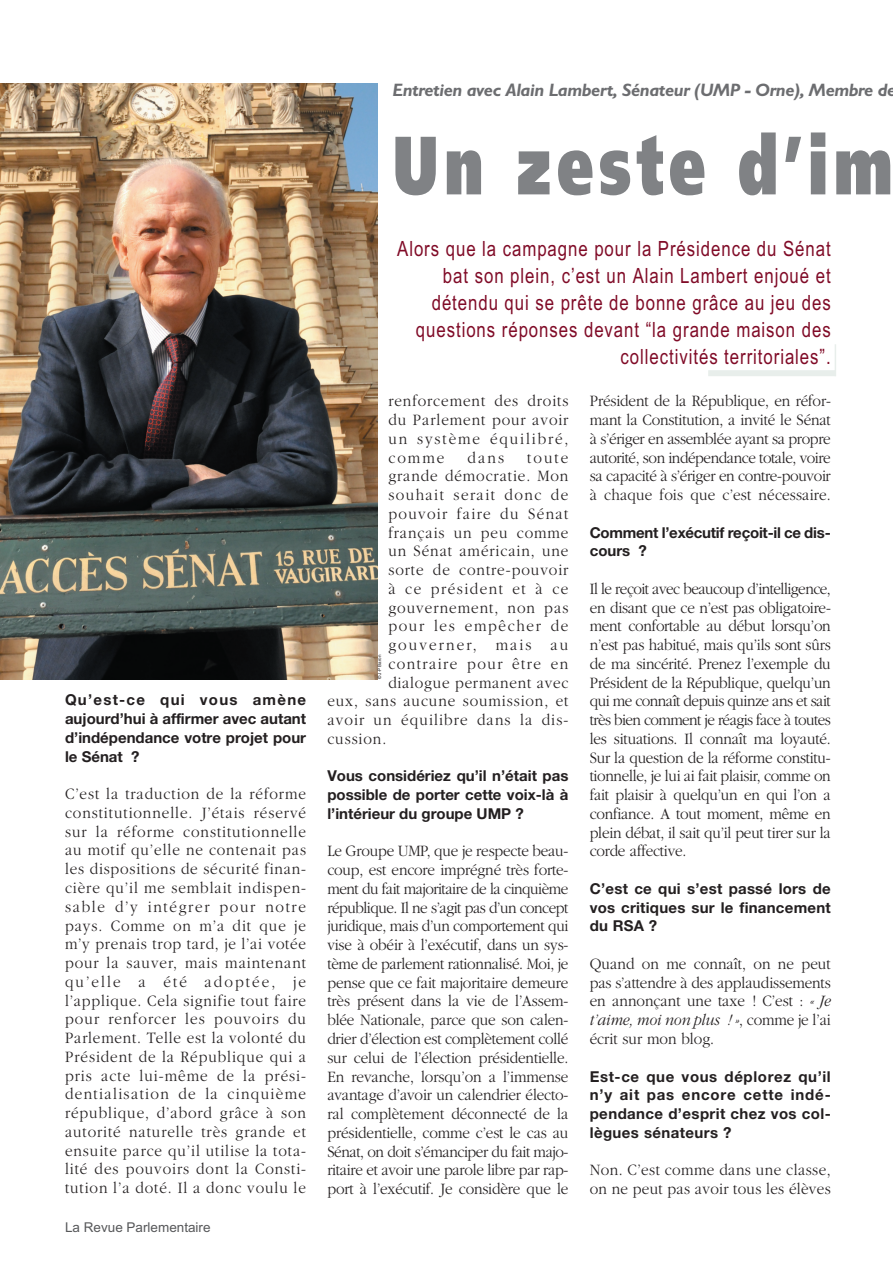
<style>
.page{position:relative;width:893px;height:1262px;background:#fff}
.page>*{position:absolute;margin:0;border:0;box-sizing:border-box;transform-origin:0 0}
.t1{font:900 82.5px "Frutiger";letter-spacing:.095em;color:#808285;scale:.7 1}
.t2{font:21px/27px "Arial";letter-spacing:.055em;color:#800b27;text-align:right;scale:.8 1}
.t3{font:italic 700 18px "Gill Sans";letter-spacing:-.02em;color:#6c6d70}
.t4{font:300 16.5px/18.8px "Garamond";letter-spacing:.06em;color:#231f20;text-align:justify;scale:.92 1}
.t5{font:300 16.5px/18.8px "Garamond";letter-spacing:.02em;color:#231f20;scale:.92 1}
.t6{font:300 16.5px "Garamond";letter-spacing:.095em;color:#231f20;scale:.92 1}
.t7{font:300 16.5px "Garamond";letter-spacing:.09em;color:#231f20;scale:.92 1}
.t8{font:300 16.5px "Garamond";letter-spacing:.105em;color:#231f20;scale:.92 1}
.t9{font:300 16.5px "Garamond";letter-spacing:.135em;color:#231f20;scale:.92 1}
.t10{font:700 15px/18.8px "Helvetica Neue";color:#231f20;text-align:justify}
.t11{font:13.5px "Arial";color:#57585a}
.t12{font:4.5px "Helvetica";color:#231f20}
.s1{font-style:italic}
</style>
<div class="page">
<img style="left:0;top:84px;width:378px;height:595px">
<div style="left:708px;top:370px;width:127px;height:6px;background:#e8eeeb"></div>
<hr style="left:834px;top:344px;width:2px;height:32px;background:#e8eeeb">
<p class="t10" style="left:65px;top:692px;width:242px">Qu’est-ce qui vous amène aujourd’hui à affirmer avec autant d’indépendance votre projet pour le Sénat ?</p>
<p class="t4" style="left:65px;top:786px;width:263px">C’est la traduction de la réforme constitutionnelle. J’étais réservé sur la réforme constitutionnelle au motif qu’elle ne contenait pas les dispositions de sécurité finan&shy;cière qu’il me semblait indispen&shy;sable d’y intégrer pour notre pays. Comme on m’a dit que je m’y prenais trop tard, je l’ai votée pour la sauver, mais maintenant qu’elle a été adoptée, je l’applique. Cela signifie tout faire pour renforcer les pouvoirs du Parlement. Telle est la volonté du Président de la République qui a pris acte lui-même de la prési&shy;dentialisation de la cinquième république, d’abord grâce à son autorité naturelle très grande et ensuite parce qu’il utilise la tota&shy;lité des pouvoirs dont la Consti&shy;tution l’a doté. Il a donc voulu le</p>
<p class="t11" style="left:65px;top:1221px;width:147px">La Revue Parlementaire</p>
<p class="t3" style="left:392px;top:84px;width:505px">Entretien avec Alain Lambert, Sénateur (UMP - Orne), Membre de</p>
<h1 class="t1" style="left:392px;top:132px;width:716px">Un zeste d’im</h1>
<p class="t2" style="left:397px;top:237px;width:543px">Alors que la campagne pour la Présidence du Sénat bat son plein, c’est un Alain Lambert enjoué et détendu qui se prête de bonne grâce au jeu des questions réponses devant “la grande maison des collectivités territoriales”.</p>
<p class="t4" style="left:388px;top:393px;width:197px">renforcement des droits du Parlement pour avoir un système équilibré, comme</p>
<p class="t4" style="left:467px;top:449px;width:41px">dans</p>
<p class="t4" style="left:527px;top:449px;width:46px">toute</p>
<p class="t4" style="left:388px;top:468px;width:197px">grande démocratie. Mon</p>
<p class="t6" style="left:388px;top:488px;width:197px">souhait serait donc de</p>
<p class="t7" style="left:388px;top:507px;width:197px">pouvoir faire du Sénat</p>
<p class="t4" style="left:388px;top:524px;width:197px">français un peu comme</p>
<p class="t4" style="left:388px;top:543px;width:197px">un Sénat américain, une</p>
<p class="t4" style="left:388px;top:562px;width:197px">sorte de contre-pouvoir</p>
<p class="t6" style="left:388px;top:582px;width:197px">à ce président et à ce</p>
<p class="t4" style="left:388px;top:599px;width:197px">gouvernement, non pas</p>
<p class="t8" style="left:388px;top:619px;width:197px">pour les empêcher de</p>
<p class="t9" style="left:388px;top:638px;width:197px">gouverner, mais au</p>
<p class="t6" style="left:388px;top:657px;width:197px">contraire pour être en</p>
<p class="t4" style="left:388px;top:674px;width:197px">dialogue permanent avec</p>
<p class="t4" style="left:327px;top:693px;width:263px">eux, sans aucune soumission, et</p>
<p class="t4" style="left:327px;top:712px;width:263px">avoir un équilibre dans la dis-</p>
<p class="t4" style="left:327px;top:730px;width:65px">cussion.</p>
<p class="t10" style="left:327px;top:768px;width:242px">Vous considériez qu’il n’était pas possible de porter cette voix-là à l’intérieur du groupe UMP ?</p>
<p class="t4" style="left:327px;top:843px;width:263px">Le Groupe UMP, que je respecte beau&shy;coup, est encore imprégné très forte&shy;ment du fait majoritaire de la cinquième république. Il ne s’agit pas d’un concept juridique, mais d’un comportement qui vise à obéir à l’exécutif, dans un sys&shy;tème de parlement rationnalisé. Moi, je pense que ce fait majoritaire demeure très présent dans la vie de l’Assem&shy;blée Nationale, parce que son calen&shy;drier d’élection est complètement collé sur celui de l’élection présidentielle.<br>En revanche, lorsqu’on a l’immense avantage d’avoir un calendrier électo&shy;ral complètement déconnecté de la présidentielle, comme c’est le cas au Sénat, on doit s’émanciper du fait majo&shy;ritaire et avoir une parole libre par rap&shy;port à l’exécutif. Je considère que le</p>
<p class="t12" style="left:378px;top:679px;width:26px;rotate:-90deg">© J-P Baron</p>
<p class="t4" style="left:589px;top:393px;width:263px">Président de la République, en réfor&shy;mant la Constitution, a invité le Sénat à s’ériger en assemblée ayant sa propre autorité, son indépendance totale, voire sa capacité à s’ériger en contre-pouvoir à chaque fois que c’est nécessaire.</p>
<p class="t10" style="left:589px;top:524px;width:242px">Comment l’exécutif reçoit-il ce dis&shy;cours ?</p>
<p class="t4" style="left:589px;top:580px;width:263px">Il le reçoit avec beaucoup d’intelligence, en disant que ce n’est pas obligatoire&shy;ment confortable au début lorsqu’on n’est pas habitué, mais qu’ils sont sûrs de ma sincérité. Prenez l’exemple du Président de la République, quelqu’un qui me connaît depuis quinze ans et sait très bien comment je réagis face à toutes les situations. Il connaît ma loyauté.<br>Sur la question de la réforme constitu&shy;tionnelle, je lui ai fait plaisir, comme on fait plaisir à quelqu’un en qui l’on a confiance. A tout moment, même en plein débat, il sait qu’il peut tirer sur la corde affective.</p>
<p class="t10" style="left:589px;top:880px;width:242px">C’est ce qui s’est passé lors de vos critiques sur le financement du RSA ?</p>
<p class="t4" style="left:589px;top:955px;width:263px">Quand on me connaît, on ne peut pas s’attendre à des applaudissements en annonçant une taxe ! C’est : <span class="s1">« Je t’aime, moi non plus ! »</span>, comme je l’ai écrit sur mon blog.</p>
<p class="t10" style="left:589px;top:1068px;width:242px">Est-ce que vous déplorez qu’il n’y ait pas encore cette indé&shy;pendance d’esprit chez vos col&shy;lègues sénateurs ?</p>
<p class="t5" style="left:589px;top:1162px;width:263px">Non. C’est comme dans une classe, on ne peut pas avoir tous les élèves</p>
</div>
